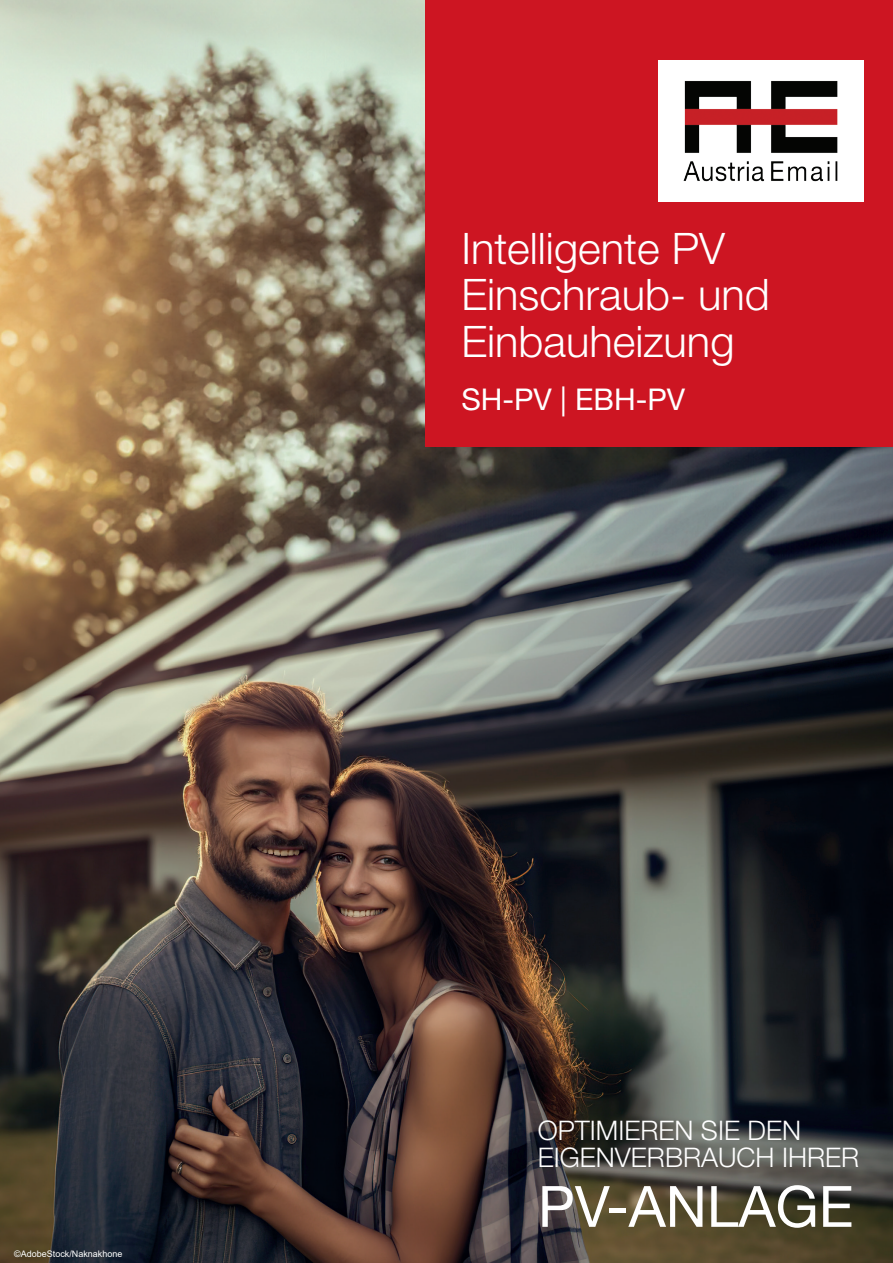
<style>
.page{position:relative;width:893px;height:1263px;background:#fff}
.page>*{position:absolute;margin:0;border:0;box-sizing:border-box;transform-origin:0 0}
.t1{font:57px "Helvetica Neue LT Std";color:#fff}
.t2{font:300 43.5px "Helvetica Neue LT Std";color:#fff}
.t3{font:30px "Helvetica Neue LT Std";color:#fff}
.t4{font:300 27px "Helvetica Neue LT Std";color:#fff}
.t5{font:9px "Arial";color:#fff}
</style>
<div class="page">
<img style="left:0;top:0;width:893px;height:1263px">
<div style="left:425px;top:0;width:468px;height:446px;background:#cd1522"></div>
<div style="left:658px;top:60px;width:205px;height:142px;background:#fff"></div>
<img style="left:683px;top:81px;width:155px;height:101px">
<p class="t5" style="left:14px;top:1247px;width:110px">©AdobeStock/Naknakhone</p>
<p class="t2" style="left:461px;top:222px;width:265px">Intelligente PV</p>
<p class="t2" style="left:461px;top:268px;width:310px">Einschraub- und</p>
<p class="t2" style="left:461px;top:315px;width:275px">Einbauheizung</p>
<p class="t3" style="left:461px;top:382px;width:225px">SH-PV | EBH-PV</p>
<p class="t4" style="left:538px;top:1114px;width:265px">OPTIMIEREN SIE DEN</p>
<p class="t4" style="left:538px;top:1141px;width:323px">EIGENVERBRAUCH IHRER</p>
<p class="t1" style="left:538px;top:1172px;width:317px">PV-ANLAGE</p>
</div>
